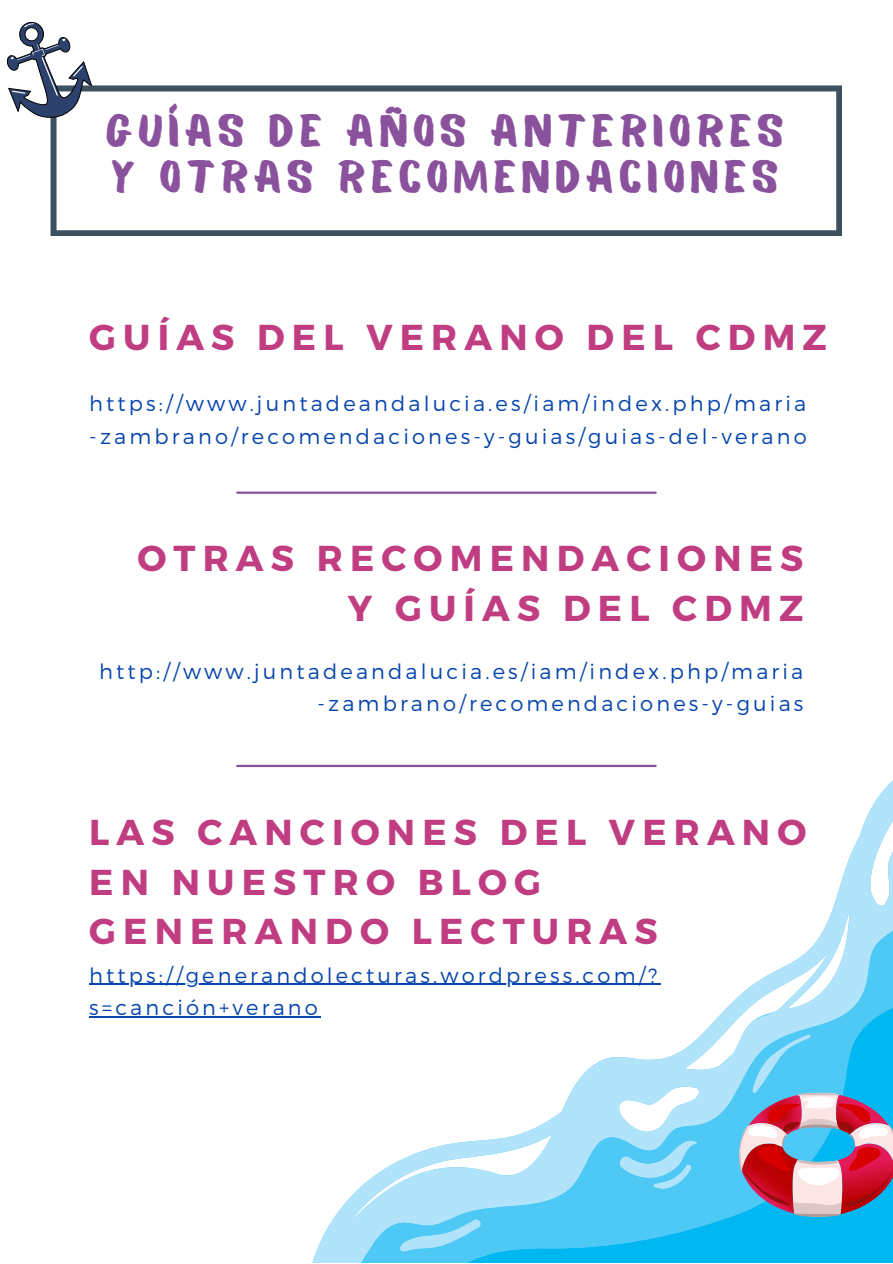
<style>
.page{position:relative;width:893px;height:1264px;background:#fff}
.page>*{position:absolute;margin:0;border:0;box-sizing:border-box;transform-origin:0 0}
.t1{font:45.15px/46px "Balmy";letter-spacing:.12em;color:#8a519c}
.t2{font:700 36px/49.5px "Montserrat";letter-spacing:.2em;color:#c03d82}
.t3{font:300 21px/32.5px "Montserrat";letter-spacing:.15em;color:#0645ad}
</style>
<div class="page">
<svg style="left:50px;top:85px;width:792px;height:151px"></svg>
<hr style="left:237px;top:764px;width:418px;height:3px;background:#8a519c">
<hr style="left:237px;top:491px;width:418px;height:3px;background:#8a519c">
<hr style="left:89px;top:983px;width:571px;height:1px;background:#0645ad">
<hr style="left:89px;top:1016px;width:232px;height:1px;background:#0645ad">
<svg style="left:306px;top:764px;width:586px;height:498px"></svg>
<svg style="left:351px;top:855px;width:541px;height:407px"></svg>
<svg style="left:6px;top:21px;width:94px;height:112px"></svg>
<svg style="left:736px;top:1033px;width:156px;height:184px;background:#879ab9"></svg>
<p class="t1" style="left:106px;top:113px;width:679px">GUÍAS DE AÑOS ANTERIORES<br>Y OTRAS RECOMENDACIONES</p>
<p class="t2" style="left:89px;top:311px;width:739px">GUÍAS DEL VERANO DEL CDMZ</p>
<p class="t3" style="left:89px;top:386px;width:719px">https://www.juntadeandalucia.es/iam/index.php/maria -zambrano/recomendaciones-y-guias/guias-del-verano</p>
<p class="t2" style="left:137px;top:531px;width:667px;text-align:right">OTRAS RECOMENDACIONES<br>Y GUÍAS DEL CDMZ</p>
<p class="t3" style="left:99px;top:654px;width:705px;text-align:right">http://www.juntadeandalucia.es/iam/index.php/maria -zambrano/recomendaciones-y-guias</p>
<p class="t2" style="left:89px;top:806px;width:718px">LAS CANCIONES DEL VERANO<br>EN NUESTRO BLOG<br>GENERANDO LECTURAS</p>
<p class="t3" style="left:89px;top:957px;width:569px">https://generandolecturas.wordpress.com/? s=canción+verano</p>
</div>
